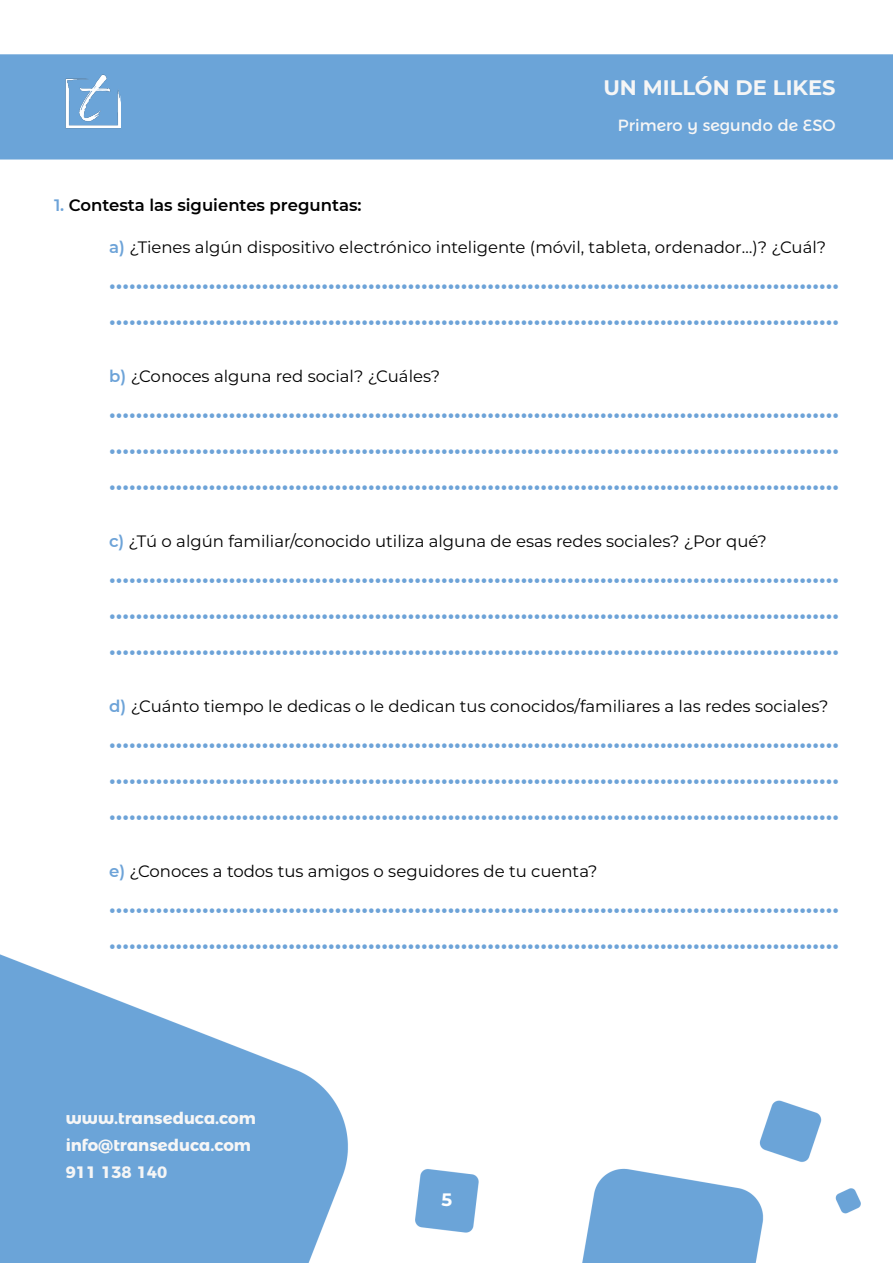
<style>
.page{position:relative;width:893px;height:1263px;background:#fff}
.page>*{position:absolute;margin:0;border:0;box-sizing:border-box;transform-origin:0 0}
.t1{font:600 27px/36px "Montserrat";color:#6da3d8;text-align:justify}
.t2{font:700 21px "Montserrat";color:#f6f6f6}
.t3{font:700 18px "Montserrat";color:#fff}
.t4{font:16.5px "Montserrat";color:#000}
.t5{font:700 16.5px/27px "Montserrat Alternates";color:#f6f6f6}
.t6{font:600 16.5px "Montserrat";color:#000}
.t7{font:16.2px "Montserrat Alternates";color:#f6f6f6}
.s1{color:#6da3d8}
.s2{font-weight:600;color:#6da3d8}
</style>
<div class="page">
<img style="left:0;top:54px;width:893px;height:1209px">
<img style="left:66px;top:74px;width:55px;height:66px">
<p class="t2" style="left:603px;top:72px;width:234px">UN MILLÓN DE LIKES</p>
<p class="t7" style="left:618px;top:112px;width:219px">Primero y segundo de ESO</p>
<p class="t6" style="left:54px;top:194px;width:309px"><span class="s1">1.</span> Contesta las siguientes preguntas:</p>
<p class="t4" style="left:109px;top:236px;width:718px"><span class="s2">a)</span> ¿Tienes algún dispositivo electrónico inteligente (móvil, tableta, ordenador…)? ¿Cuál?</p>
<p class="t1" style="left:109px;top:261px;width:731px">.............................................................................................................. ..............................................................................................................</p>
<p class="t4" style="left:109px;top:365px;width:332px"><span class="s2">b)</span> ¿Conoces alguna red social? ¿Cuáles?</p>
<p class="t1" style="left:109px;top:390px;width:731px">.............................................................................................................. .............................................................................................................. ..............................................................................................................</p>
<p class="t4" style="left:109px;top:530px;width:659px"><span class="s2">c)</span> ¿Tú o algún familiar/conocido utiliza alguna de esas redes sociales? ¿Por qué?</p>
<p class="t1" style="left:109px;top:555px;width:731px">.............................................................................................................. .............................................................................................................. ..............................................................................................................</p>
<p class="t4" style="left:109px;top:695px;width:721px"><span class="s2">d)</span> ¿Cuánto tiempo le dedicas o le dedican tus conocidos/familiares a las redes sociales?</p>
<p class="t1" style="left:109px;top:720px;width:731px">.............................................................................................................. .............................................................................................................. ..............................................................................................................</p>
<p class="t4" style="left:109px;top:860px;width:490px"><span class="s2">e)</span> ¿Conoces a todos tus amigos o seguidores de tu cuenta?</p>
<p class="t1" style="left:109px;top:885px;width:731px">.............................................................................................................. ..............................................................................................................</p>
<p class="t5" style="left:66px;top:1103px;width:192px">www.transeduca.com info@transeduca.com<br>911 138 140</p>
<p class="t3" style="left:441px;top:1186px;width:12px">5</p>
</div>
